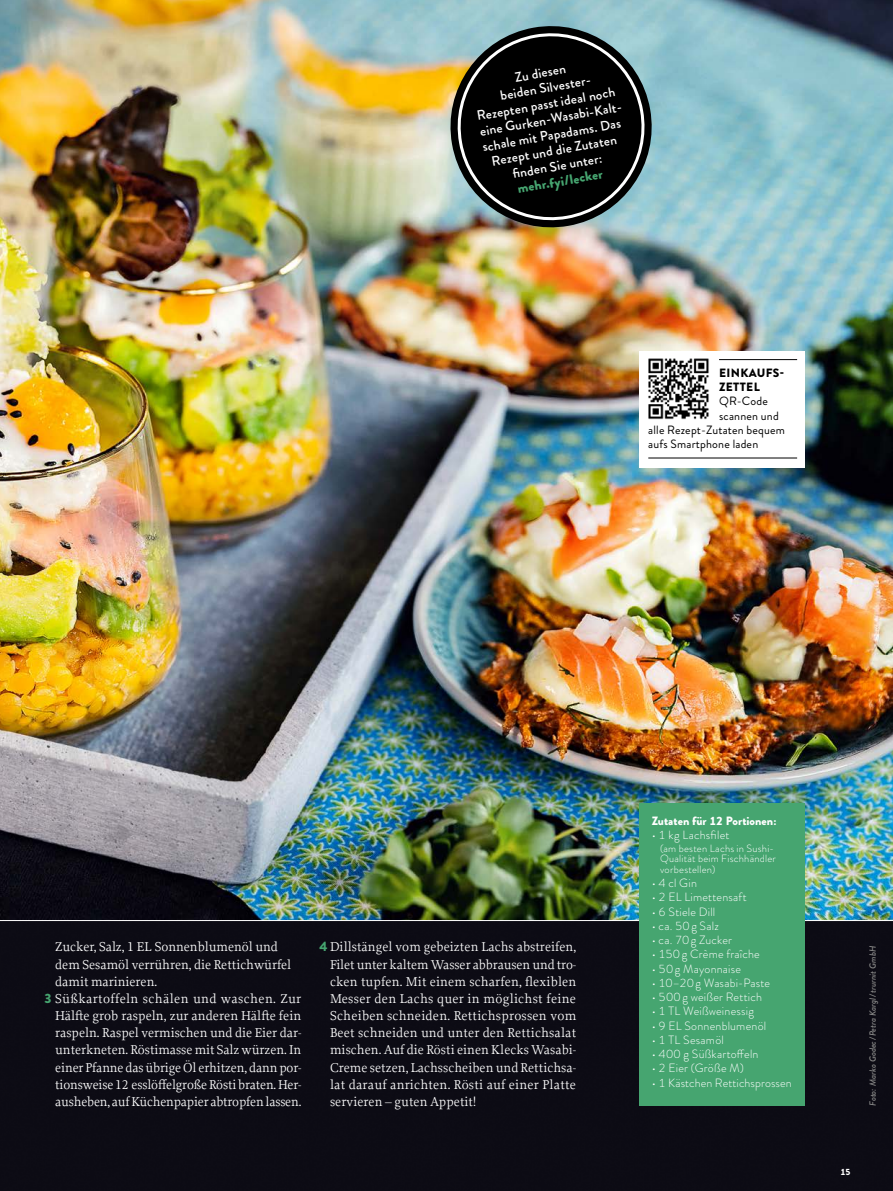
<style>
.page{position:relative;width:893px;height:1191px;background:#fff}
.page>*{position:absolute;margin:0;border:0;box-sizing:border-box;transform-origin:0 0}
.t1{font:13.5px/17.1px "Proforma";color:#fff;text-align:justify}
.t2{font:500 13.5px/15.8px "Brandon Grotesque";color:#fff;text-align:center}
.t3{font:13.5px "Proforma";letter-spacing:.025em;color:#fff}
.t4{font:900 13.5px "Brandon Grotesque";color:#46a570}
.t5{font:300 12px "Brandon Grotesque";letter-spacing:.015em;color:#fff}
.t6{font:12px "Brandon Grotesque";letter-spacing:.015em;color:#000}
.t7{font:900 12px "Brandon Grotesque";letter-spacing:.005em;color:#fff}
.t8{font:900 12px/14.2px "Brandon Grotesque";letter-spacing:.025em;color:#000}
.t9{font:300 10.5px/10.5px "Brandon Grotesque";letter-spacing:.02em;color:#fff}
.t10{font:italic 500 9px "Brandon Grotesque";color:#878786}
.t11{font:900 9px "Brandon Grotesque";color:#fff}
.s1{font-family:"Brandon Grotesque";font-weight:900;color:#46a570}
</style>
<div class="page">
<div style="left:0;top:921px;width:893px;height:270px;background:#0c0b14"></div>
<img style="left:0;top:0;width:893px;height:920px">
<div style="left:639px;top:804px;width:166px;height:302px;background:#46a570"></div>
<img style="left:442px;top:18px;width:218px;height:217px">
<svg style="left:452px;top:27px;width:198px;height:199px;background:#2c3332"></svg>
<div style="left:639px;top:351px;width:166px;height:116px;background:#fff"></div>
<hr style="left:719px;top:359px;width:78px;height:1px;background:#000">
<hr style="left:648px;top:457px;width:149px;height:1px;background:#000">
<img style="left:648px;top:358px;width:61px;height:62px">
<p class="t2" style="left:470px;top:77px;width:147px;rotate:-10deg">Zu diesen<br>beiden Silvester-<br>Rezepten passt ideal noch eine Gurken-Wasabi-Kalt&shy;schale mit Papadams. Das<br>Rezept und die Zutaten<br>fi nden Sie unter:</p>
<p class="t4" style="left:516px;top:179px;width:88px;rotate:-10deg">mehr.fyi/lecker</p>
<p class="t8" style="left:719px;top:366px;width:66px">EINKAUFS-<br>ZETTEL</p>
<p class="t6" style="left:719px;top:393px;width:50px">QR-Code</p>
<p class="t6" style="left:719px;top:407px;width:61px">scannen und</p>
<p class="t6" style="left:648px;top:421px;width:138px">alle Rezept-Zutaten bequem</p>
<p class="t6" style="left:648px;top:436px;width:111px">aufs Smartphone laden</p>
<p class="t1" style="left:55px;top:938px;width:224px">Zucker, Salz, 1 EL Sonnenblumenöl und</p>
<p class="t1" style="left:55px;top:955px;width:237px">dem Sesamöl verrühren, die Rettichwürfel</p>
<p class="t1" style="left:55px;top:972px;width:103px">damit marinieren.</p>
<p class="t3" style="left:45px;top:990px;width:258px"><span class="s1">3</span> Süßkartoffeln schälen und waschen. Zur</p>
<p class="t1" style="left:55px;top:1007px;width:247px">Hälfte grob raspeln, zur anderen Hälfte fein</p>
<p class="t1" style="left:55px;top:1024px;width:248px">raspeln. Raspel vermischen und die Eier dar-</p>
<p class="t1" style="left:55px;top:1041px;width:247px">unterkneten. Röstimasse mit Salz würzen. In</p>
<p class="t1" style="left:55px;top:1058px;width:248px">einer Pfanne das übrige Öl erhitzen, dann por-</p>
<p class="t1" style="left:55px;top:1075px;width:248px">tionsweise 12 esslöffelgroße Rösti braten. Her-</p>
<p class="t1" style="left:55px;top:1092px;width:248px">ausheben, auf Küchenpapier abtropfen lassen.</p>
<p class="t1" style="left:330px;top:938px;width:248px;text-indent:-11px"><span class="s1">4</span> Dillstängel vom gebeizten Lachs abstreifen, Filet unter kaltem Wasser abbrausen und tro&shy;cken tupfen. Mit einem scharfen, flexiblen Messer den Lachs quer in möglichst feine Scheiben schneiden. Rettichsprossen vom Beet schneiden und unter den Rettichsalat mischen. Auf die Rösti einen Klecks Wasabi-Creme setzen, Lachsscheiben und Rettichsa&shy;lat darauf anrichten. Rösti auf einer Platte servieren – guten Appetit!</p>
<p class="t7" style="left:652px;top:812px;width:126px">Zutaten für 12 Portionen:</p>
<p class="t5" style="left:652px;top:827px;width:79px">• 1 kg Lachsfilet</p>
<p class="t9" style="left:660px;top:843px;width:117px">(am besten Lachs in Sushi-<br>Qualität beim Fischhändler vorbestellen)</p>
<p class="t5" style="left:652px;top:875px;width:47px">• 4 cl Gin</p>
<p class="t5" style="left:652px;top:889px;width:97px">• 2 EL Limettensaft</p>
<p class="t5" style="left:652px;top:903px;width:65px">• 6 Stiele Dill</p>
<p class="t5" style="left:652px;top:917px;width:69px">• ca. 50g Salz</p>
<p class="t5" style="left:652px;top:932px;width:82px">• ca. 70g Zucker</p>
<p class="t5" style="left:652px;top:946px;width:110px">• 150g Crème fraîche</p>
<p class="t5" style="left:652px;top:960px;width:91px">• 50g Mayonnaise</p>
<p class="t5" style="left:652px;top:974px;width:120px">• 10–20g Wasabi-Paste</p>
<p class="t5" style="left:652px;top:989px;width:112px">• 500g weißer Rettich</p>
<p class="t5" style="left:652px;top:1003px;width:104px">• 1 TL Weißweinessig</p>
<p class="t5" style="left:652px;top:1017px;width:116px">• 9 EL Sonnenblumenöl</p>
<p class="t5" style="left:652px;top:1031px;width:74px">• 1 TL Sesamöl</p>
<p class="t5" style="left:652px;top:1046px;width:108px">• 400 g Süßkartoffeln</p>
<p class="t5" style="left:652px;top:1060px;width:94px">• 2 Eier (Größe M)</p>
<p class="t5" style="left:652px;top:1074px;width:142px">• 1 Kästchen Rettichsprossen</p>
<p class="t10" style="left:867px;top:1106px;width:161px;rotate:-90deg">Foto: Marko Godec/Petra Kargl/trurnit GmbH</p>
<p class="t11" style="left:840px;top:1165px;width:12px">15</p>
</div>
